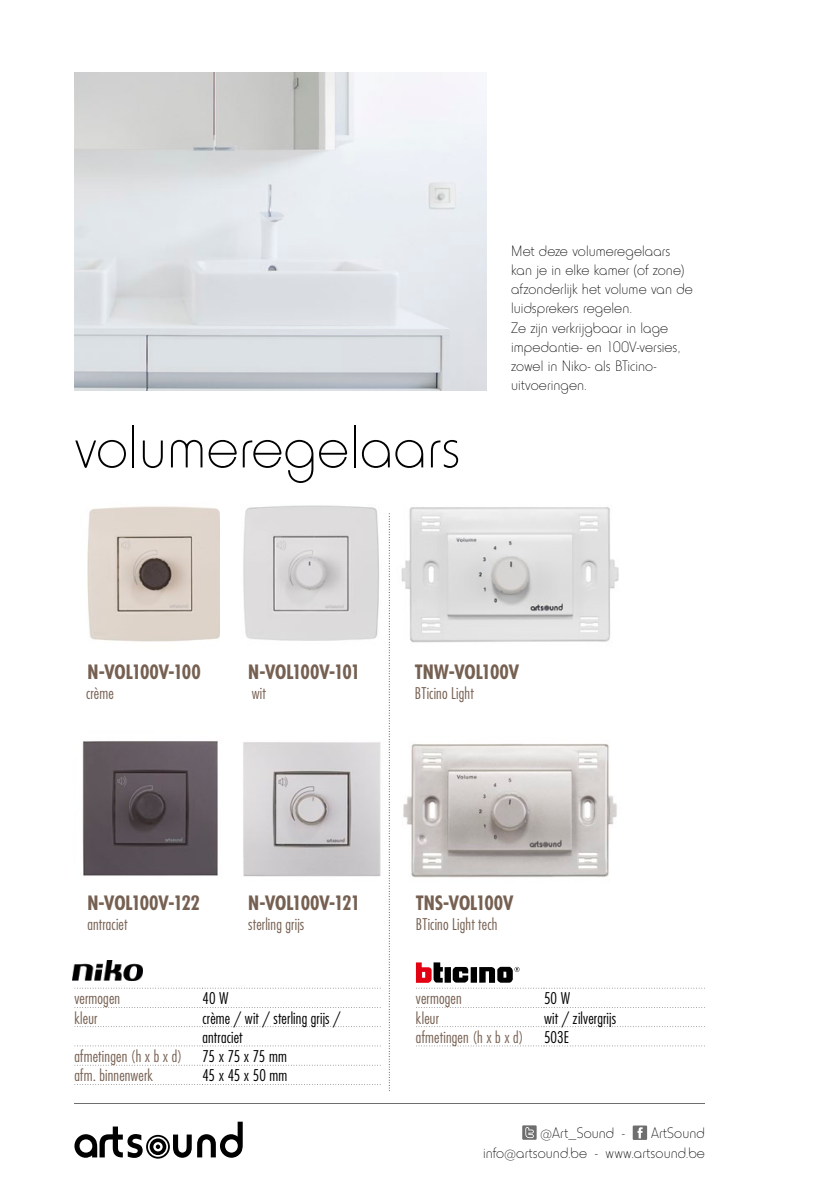
<style>
.page{position:relative;width:819px;height:1191px;background:#fff}
.page>*{position:absolute;margin:0;border:0;box-sizing:border-box;transform-origin:0 0}
.t1{font:300 63px "Horatio EF";color:#000}
.t2{font:700 condensed 19.25px "Futura Std";letter-spacing:-.025em;color:#766052}
.t3{font:300 15.75px/19.2px "Horatio EF";letter-spacing:.005em;color:#000;text-align:right}
.t4{font:300 condensed 15.75px "Futura Std";letter-spacing:.01em;color:#766052}
.t5{font:300 condensed 15.75px/19.2px "Futura Std";letter-spacing:.01em;color:#000}
</style>
<div class="page">
<svg style="left:389px;top:513px;width:1px;height:578px"></svg>
<img style="left:401px;top:507px;width:218px;height:136px">
<img style="left:87px;top:506px;width:133px;height:136px">
<img style="left:243px;top:505px;width:136px;height:136px">
<img style="left:82px;top:741px;width:136px;height:135px">
<img style="left:403px;top:744px;width:214px;height:134px">
<img style="left:73px;top:960px;width:69px;height:20px">
<img style="left:74px;top:73px;width:412px;height:317px">
<img style="left:243px;top:742px;width:138px;height:135px">
<hr style="left:74px;top:1103px;width:630px;height:1px;background:#6e6e6e">
<svg style="left:74px;top:1121px;width:169px;height:37px"></svg>
<div style="left:522px;top:1125px;width:14px;height:14px;background:#6e6e6e"></div>
<svg style="left:525px;top:1127px;width:9px;height:11px"></svg>
<div style="left:632px;top:1125px;width:15px;height:15px;background:#6e6e6e"></div>
<svg style="left:637px;top:1127px;width:5px;height:11px"></svg>
<svg style="left:74px;top:987px;width:304px;height:1px"></svg>
<svg style="left:74px;top:1007px;width:304px;height:1px"></svg>
<svg style="left:74px;top:1026px;width:304px;height:1px"></svg>
<svg style="left:74px;top:1045px;width:304px;height:1px"></svg>
<svg style="left:74px;top:1064px;width:304px;height:1px"></svg>
<svg style="left:74px;top:1084px;width:304px;height:1px"></svg>
<svg style="left:416px;top:962px;width:286px;height:26px"></svg>
<svg style="left:416px;top:1007px;width:287px;height:1px"></svg>
<svg style="left:416px;top:1026px;width:287px;height:1px"></svg>
<svg style="left:416px;top:1045px;width:286px;height:1px"></svg>
<h1 class="t1" style="left:74px;top:413px;width:388px">volumeregelaars</h1>
<p class="t3" style="left:511px;top:241px;width:183px;text-align:left">Met deze volumeregelaars kan je in elke kamer (of zone) afzonderlijk het volume van de luidsprekers regelen.<br>Ze zijn verkrijgbaar in lage impedantie- en 100V-versies, zowel in Niko- als BTicino&shy;uitvoeringen.</p>
<p class="t2" style="left:88px;top:660px;width:115px">N-VOL100V-100</p>
<p class="t4" style="left:86px;top:683px;width:29px">crème</p>
<p class="t2" style="left:248px;top:660px;width:114px">N-VOL100V-101</p>
<p class="t4" style="left:252px;top:683px;width:16px">wit</p>
<p class="t2" style="left:415px;top:660px;width:106px">TNW-VOL100V</p>
<p class="t4" style="left:415px;top:683px;width:60px">BTicino Light</p>
<p class="t2" style="left:87px;top:891px;width:114px">N-VOL100V-122</p>
<p class="t4" style="left:87px;top:914px;width:42px">antraciet</p>
<p class="t2" style="left:248px;top:891px;width:113px">N-VOL100V-121</p>
<p class="t4" style="left:248px;top:914px;width:58px">sterling grijs</p>
<p class="t2" style="left:416px;top:891px;width:99px">TNS-VOL100V</p>
<p class="t4" style="left:416px;top:914px;width:83px">BTicino Light tech</p>
<p class="t4" style="left:74px;top:989px;width:47px">vermogen</p>
<p class="t5" style="left:202px;top:988px;width:28px">40 W</p>
<p class="t4" style="left:74px;top:1008px;width:24px">kleur</p>
<p class="t5" style="left:202px;top:1008px;width:139px">crème / wit / sterling grijs / antraciet</p>
<p class="t4" style="left:74px;top:1047px;width:109px">afmetingen (h x b x d)</p>
<p class="t5" style="left:202px;top:1046px;width:86px">75 x 75 x 75 mm</p>
<p class="t4" style="left:74px;top:1066px;width:80px">afm. binnenwerk</p>
<p class="t5" style="left:202px;top:1065px;width:86px">45 x 45 x 50 mm</p>
<p class="t4" style="left:416px;top:989px;width:47px">vermogen</p>
<p class="t5" style="left:544px;top:988px;width:28px">50 W</p>
<p class="t4" style="left:416px;top:1008px;width:24px">kleur</p>
<p class="t5" style="left:544px;top:1008px;width:74px">wit / zilvergrijs</p>
<p class="t4" style="left:416px;top:1027px;width:109px">afmetingen (h x b x d)</p>
<p class="t5" style="left:544px;top:1027px;width:27px">503E</p>
<p class="t3" style="left:483px;top:1123px;width:223px;line-height:19.9px">ArtSound<br>info@artsound.be - www.artsound.be</p>
<p class="t3" style="left:540px;top:1123px;width:86px">@Art_Sound -</p>
</div>
